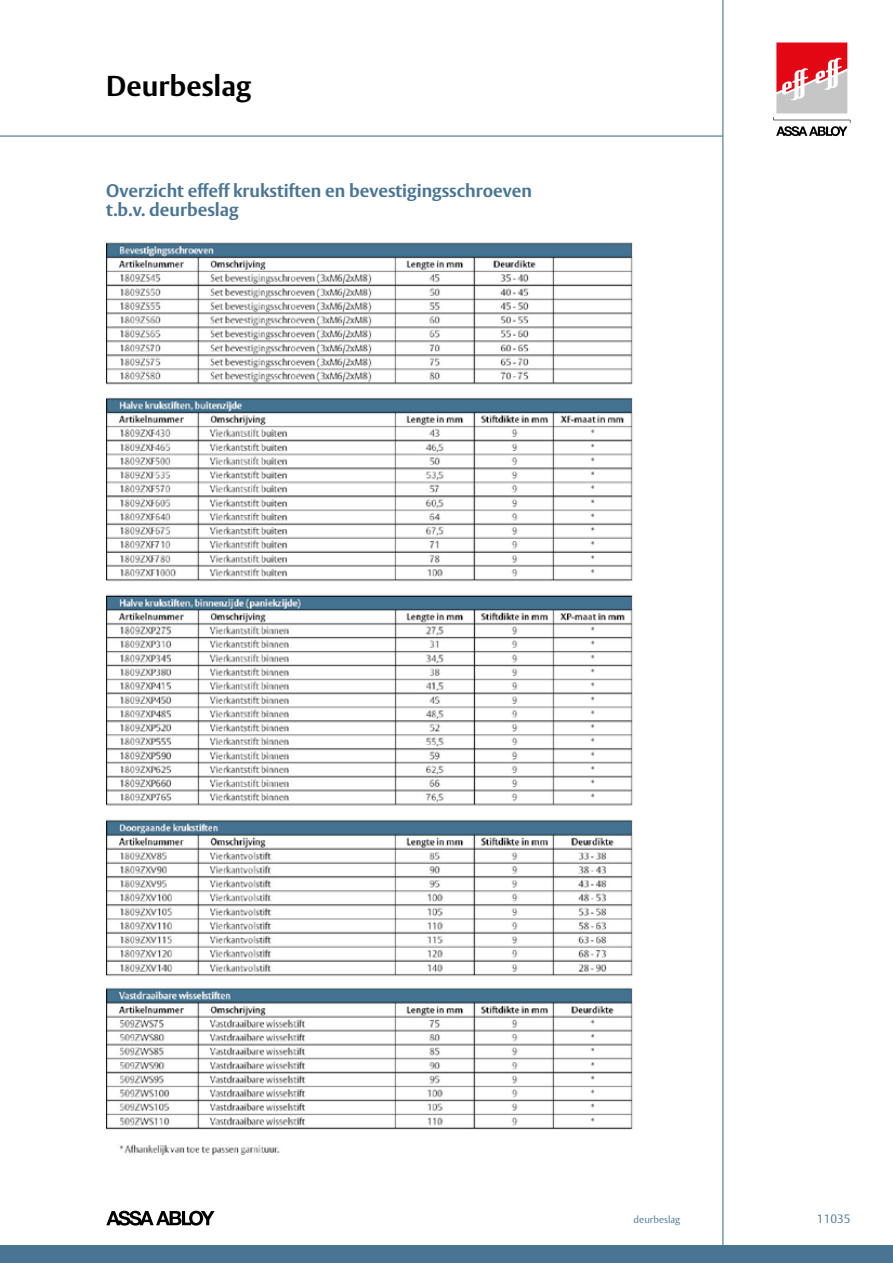
<style>
.page{position:relative;width:893px;height:1263px;background:#fff}
.page>*{position:absolute;margin:0;border:0;box-sizing:border-box;transform-origin:0 0}
.t1{font:700 28.5px "ASSA Vesta";color:#000}
.t2{font:700 18px/19.5px "ASSA Vesta";color:#497593}
.t3{font:300 12px "ASSA Vesta";color:#497593}
.t4{font:300 9.9px "ASSA Vesta";color:#497593}
</style>
<div class="page">
<hr style="left:0;top:136px;width:723px;height:1px;background:#497593">
<div style="left:0;top:1246px;width:893px;height:17px;background:#497593"></div>
<svg style="left:106px;top:1211px;width:109px;height:14px"></svg>
<hr style="left:722px;top:0;width:1px;height:1259px;background:#497593">
<svg style="left:773px;top:43px;width:77px;height:93px"></svg>
<img style="left:107px;top:242px;width:526px;height:143px">
<img style="left:107px;top:397px;width:526px;height:184px">
<img style="left:107px;top:594px;width:526px;height:212px">
<img style="left:107px;top:819px;width:526px;height:157px">
<img style="left:107px;top:987px;width:526px;height:168px">
<h1 class="t1" style="left:106px;top:69px;width:146px">Deurbeslag</h1>
<p class="t2" style="left:106px;top:181px;width:427px">Overzicht effeff krukstiften en bevestigingsschroeven t.b.v. deurbeslag</p>
<p class="t4" style="left:634px;top:1213px;width:48px">deurbeslag</p>
<p class="t3" style="left:817px;top:1211px;width:35px">11035</p>
</div>
